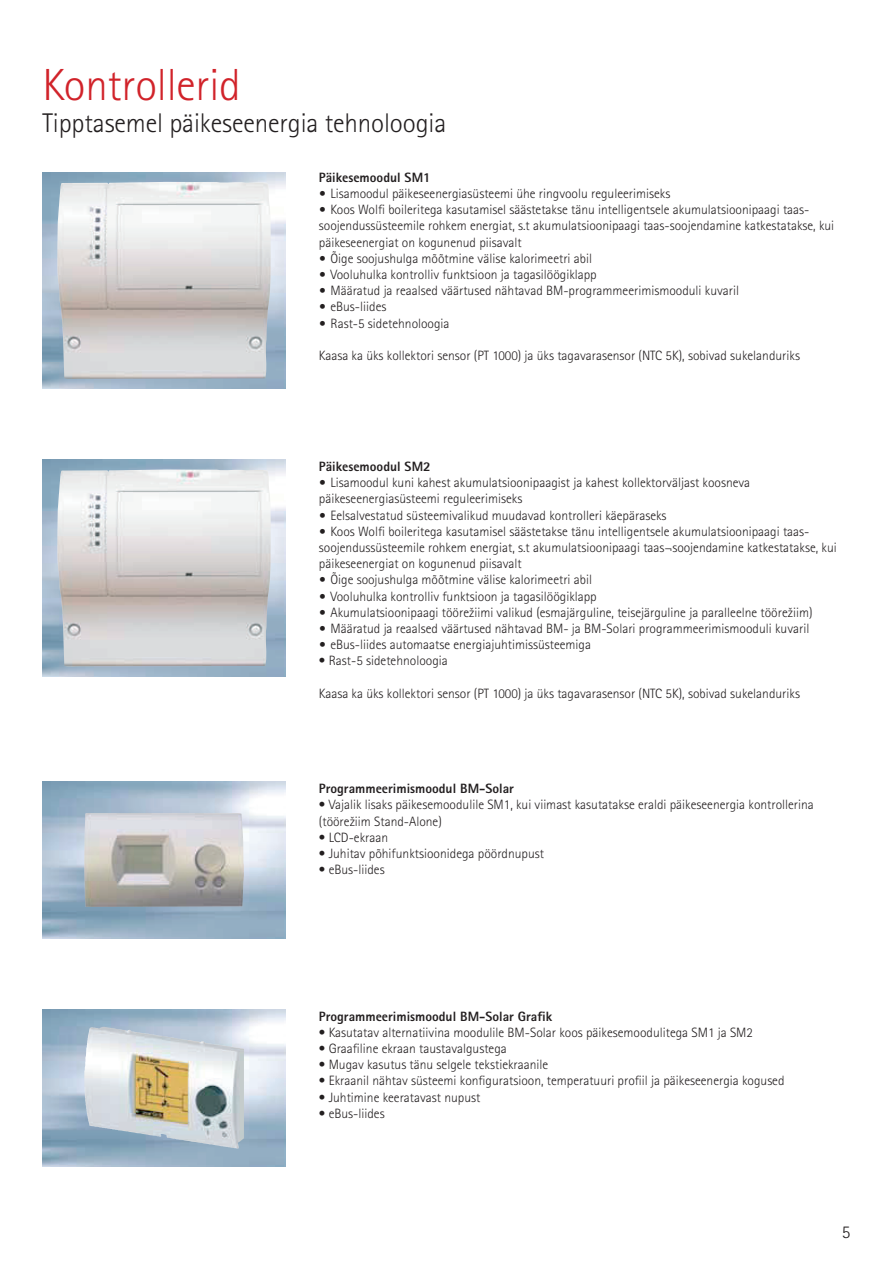
<style>
.page{position:relative;width:893px;height:1263px;background:#fff}
.page>*{position:absolute;margin:0;border:0;box-sizing:border-box;transform-origin:0 0}
.t1{font:300 45px "Rotis Sans Serif Std";letter-spacing:-.005em;color:#d1232a}
.t2{font:300 27px "Rotis Sans Serif Std";letter-spacing:-.005em;color:#231f20}
.t3{font:300 18px "Rotis Sans Serif Std";color:#231f20}
.t4{font:300 13.5px/16.2px "Rotis Sans Serif Std";color:#231f20}
.t5{font:800 13.5px "Rotis Sans Serif Std";color:#231f20}
.s1{font-weight:800}
</style>
<div class="page">
<img style="left:84px;top:813px;width:160px;height:94px">
<img style="left:57px;top:182px;width:214px;height:197px">
<img style="left:57px;top:469px;width:214px;height:197px">
<img style="left:84px;top:1027px;width:160px;height:122px">
<h1 class="t1" style="left:43px;top:59px;width:200px">Kontrollerid</h1>
<h2 class="t2" style="left:43px;top:108px;width:405px">Tipptasemel päikeseenergia tehnoloogia</h2>
<p class="t5" style="left:319px;top:169px;width:113px">Päikesemoodul SM1</p>
<p class="t4" style="left:319px;top:185px;width:353px"><span class="s1">•</span> Lisamoodul päikeseenergiasüsteemi ühe ringvoolu reguleerimiseks</p>
<p class="t4" style="left:319px;top:202px;width:517px"><span class="s1">•</span> Koos Wolfi boileritega kasutamisel säästetakse tänu intelligentsele akumulatsioonipaagi taas&shy;soojendussüsteemile rohkem energiat, s.t akumulatsioonipaagi taas-soojendamine katkestatakse, kui päikeseenergiat on kogunenud piisavalt</p>
<p class="t4" style="left:319px;top:250px;width:275px"><span class="s1">•</span> Õige soojushulga mõõtmine välise kalorimeetri abil</p>
<p class="t4" style="left:319px;top:266px;width:279px"><span class="s1">•</span> Vooluhulka kontrolliv funktsioon ja tagasilöögiklapp</p>
<p class="t4" style="left:319px;top:283px;width:422px"><span class="s1">•</span> Määratud ja reaalsed väärtused nähtavad BM-programmeerimismooduli kuvaril</p>
<p class="t4" style="left:319px;top:299px;width:69px"><span class="s1">•</span> eBus-liides</p>
<p class="t4" style="left:319px;top:315px;width:132px"><span class="s1">•</span> Rast-5 sidetehnoloogia</p>
<p class="t4" style="left:319px;top:347px;width:483px">Kaasa ka üks kollektori sensor (PT 1000) ja üks tagavarasensor (NTC 5K), sobivad sukelanduriks</p>
<p class="t5" style="left:319px;top:458px;width:113px">Päikesemoodul SM2</p>
<p class="t4" style="left:319px;top:474px;width:433px"><span class="s1">•</span> Lisamoodul kuni kahest akumulatsioonipaagist ja kahest kollektorväljast koosneva päikeseenergiasüsteemi reguleerimiseks</p>
<p class="t4" style="left:319px;top:507px;width:349px"><span class="s1">•</span> Eelsalvestatud süsteemivalikud muudavad kontrolleri käepäraseks</p>
<p class="t4" style="left:319px;top:523px;width:519px"><span class="s1">•</span> Koos Wolfi boileritega kasutamisel säästetakse tänu intelligentsele akumulatsioonipaagi taas&shy;soojendussüsteemile rohkem energiat, s.t akumulatsioonipaagi taas¬soojendamine katkestatakse, kui päikeseenergiat on kogunenud piisavalt</p>
<p class="t4" style="left:319px;top:572px;width:275px"><span class="s1">•</span> Õige soojushulga mõõtmine välise kalorimeetri abil</p>
<p class="t4" style="left:319px;top:588px;width:279px"><span class="s1">•</span> Vooluhulka kontrolliv funktsioon ja tagasilöögiklapp</p>
<p class="t4" style="left:319px;top:604px;width:495px"><span class="s1">•</span> Akumulatsioonipaagi töörežiimi valikud (esmajärguline, teisejärguline ja paralleelne töörežiim)</p>
<p class="t4" style="left:319px;top:620px;width:492px"><span class="s1">•</span> Määratud ja reaalsed väärtused nähtavad BM- ja BM-Solari programmeerimismooduli kuvaril</p>
<p class="t4" style="left:319px;top:636px;width:274px"><span class="s1">•</span> eBus-liides automaatse energiajuhtimissüsteemiga</p>
<p class="t4" style="left:319px;top:653px;width:130px">• Rast-5 sidetehnoloogia</p>
<p class="t4" style="left:319px;top:685px;width:483px">Kaasa ka üks kollektori sensor (PT 1000) ja üks tagavarasensor (NTC 5K), sobivad sukelanduriks</p>
<p class="t5" style="left:319px;top:780px;width:196px">Programmeerimismoodul BM-Solar</p>
<p class="t4" style="left:319px;top:797px;width:497px">• Vajalik lisaks päikesemoodulile SM1, kui viimast kasutatakse eraldi päikeseenergia kontrollerina (töörežiim Stand-Alone)</p>
<p class="t4" style="left:319px;top:829px;width:71px">• LCD-ekraan</p>
<p class="t4" style="left:319px;top:845px;width:227px">• Juhitav põhifunktsioonidega pöördnupust</p>
<p class="t4" style="left:319px;top:861px;width:67px">• eBus-liides</p>
<p class="t5" style="left:319px;top:1007px;width:235px">Programmeerimismoodul BM-Solar Grafik</p>
<p class="t4" style="left:319px;top:1024px;width:436px">• Kasutatav alternatiivina moodulile BM-Solar koos päikesemoodulitega SM1 ja SM2</p>
<p class="t4" style="left:319px;top:1040px;width:189px">• Graafiline ekraan taustavalgustega</p>
<p class="t4" style="left:319px;top:1056px;width:231px">• Mugav kasutus tänu selgele tekstiekraanile</p>
<p class="t4" style="left:319px;top:1073px;width:467px">• Ekraanil nähtav süsteemi konfiguratsioon, temperatuuri profiil ja päikeseenergia kogused</p>
<p class="t4" style="left:319px;top:1089px;width:163px">• Juhtimine keeratavast nupust</p>
<p class="t4" style="left:319px;top:1105px;width:67px">• eBus-liides</p>
<h3 class="t3" style="left:842px;top:1221px;width:10px">5</h3>
</div>
